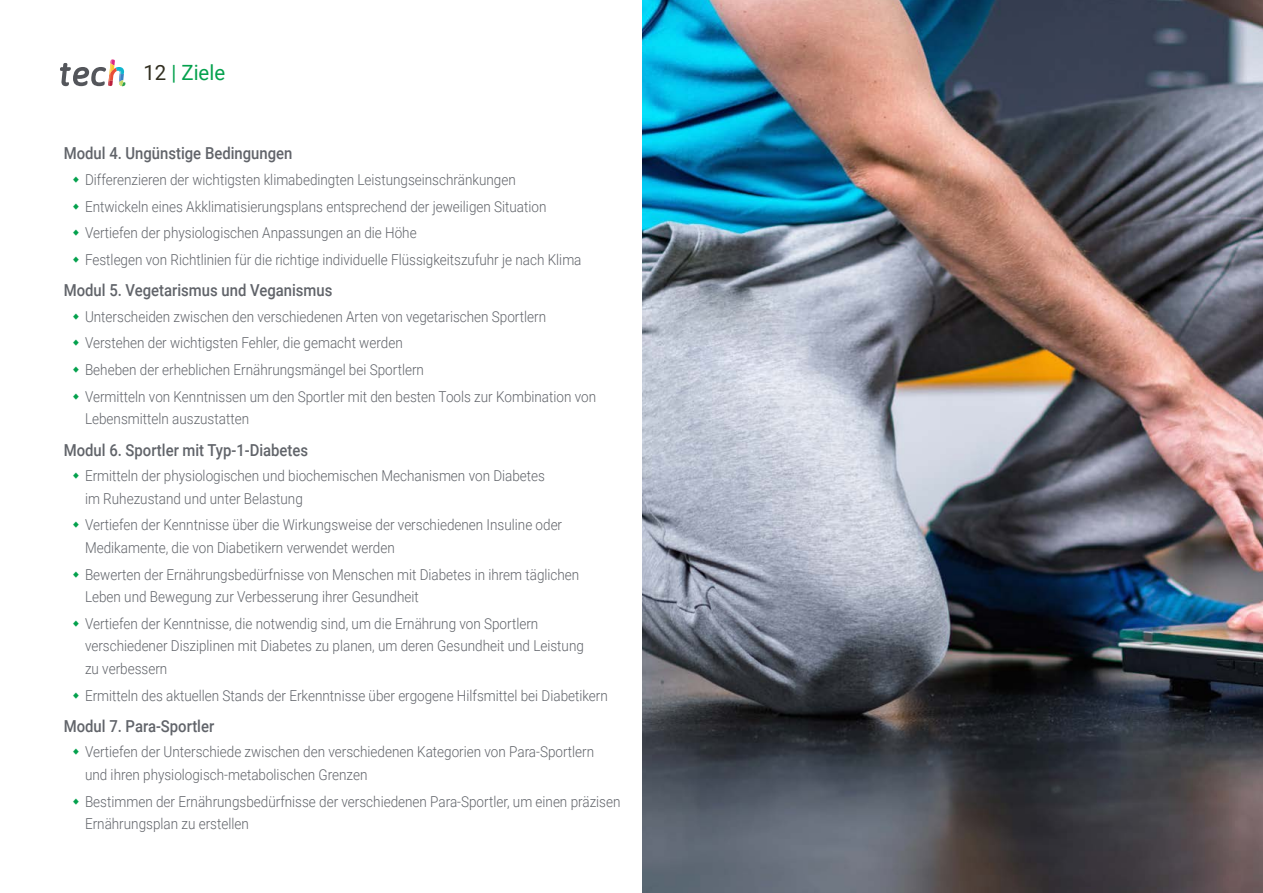
<style>
.page{position:relative;width:1263px;height:893px;background:#fff}
.page>*{position:absolute;margin:0;border:0;box-sizing:border-box;transform-origin:0 0}
.t1{font:21px "Roboto";color:#04a14d}
.t2{font:500 16.5px "Roboto";color:#61646a;scale:.9 1}
.t3{font:300 15px/22.5px "Roboto";color:#61646a;scale:.9 1}
.s1{color:#312e20}
</style>
<div class="page">
<svg style="left:60px;top:60px;width:65px;height:27px"></svg>
<img style="left:642px;top:0;width:621px;height:893px">
<h1 class="t1" style="left:144px;top:57px;width:83px"><span class="s1">12</span> | Ziele</h1>
<p class="t2" style="left:64px;top:142px;width:255px">Modul 4. Ungünstige Bedingungen</p>
<p class="t3" style="left:85px;top:166px;width:553px;line-height:26.7px">Differenzieren der wichtigsten klimabedingten Leistungseinschränkungen Entwickeln eines Akklimatisierungsplans entsprechend der jeweiligen Situation Vertiefen der physiologischen Anpassungen an die Höhe<br>Festlegen von Richtlinien für die richtige individuelle Flüssigkeitszufuhr je nach Klima</p>
<p class="t2" style="left:64px;top:279px;width:300px">Modul 5. Vegetarismus und Veganismus</p>
<p class="t3" style="left:85px;top:302px;width:569px;line-height:26.7px">Unterscheiden zwischen den verschiedenen Arten von vegetarischen Sportlern Verstehen der wichtigsten Fehler, die gemacht werden<br>Beheben der erheblichen Ernährungsmängel bei Sportlern<br>Vermitteln von Kenntnissen um den Sportler mit den besten Tools zur Kombination von</p>
<p class="t3" style="left:85px;top:407px;width:184px">Lebensmitteln auszustatten</p>
<p class="t2" style="left:64px;top:438px;width:273px">Modul 6. Sportler mit Typ-1-Diabetes</p>
<p class="t3" style="left:85px;top:464px;width:513px">Ermitteln der physiologischen und biochemischen Mechanismen von Diabetes im Ruhezustand und unter Belastung</p>
<p class="t3" style="left:85px;top:513px;width:532px">Vertiefen der Kenntnisse über die Wirkungsweise der verschiedenen Insuline oder<br>Medikamente, die von Diabetikern verwendet werden</p>
<p class="t3" style="left:85px;top:562px;width:551px">Bewerten der Ernährungsbedürfnisse von Menschen mit Diabetes in ihrem täglichen<br>Leben und Bewegung zur Verbesserung ihrer Gesundheit</p>
<p class="t3" style="left:85px;top:612px;width:556px">Vertiefen der Kenntnisse, die notwendig sind, um die Ernährung von Sportlern verschiedener Disziplinen mit Diabetes zu planen, um deren Gesundheit und Leistung zu verbessern</p>
<p class="t3" style="left:85px;top:683px;width:582px">Ermitteln des aktuellen Stands der Erkenntnisse über ergogene Hilfsmittel bei Diabetikern</p>
<p class="t2" style="left:64px;top:714px;width:169px">Modul 7. Para-Sportler</p>
<p class="t3" style="left:85px;top:740px;width:567px">Vertiefen der Unterschiede zwischen den verschiedenen Kategorien von Para-Sportlern und ihren physiologisch-metabolischen Grenzen</p>
<p class="t3" style="left:85px;top:789px;width:596px">Bestimmen der Ernährungsbedürfnisse der verschiedenen Para-Sportler, um einen präzisen<br>Ernährungsplan zu erstellen</p>
</div>
